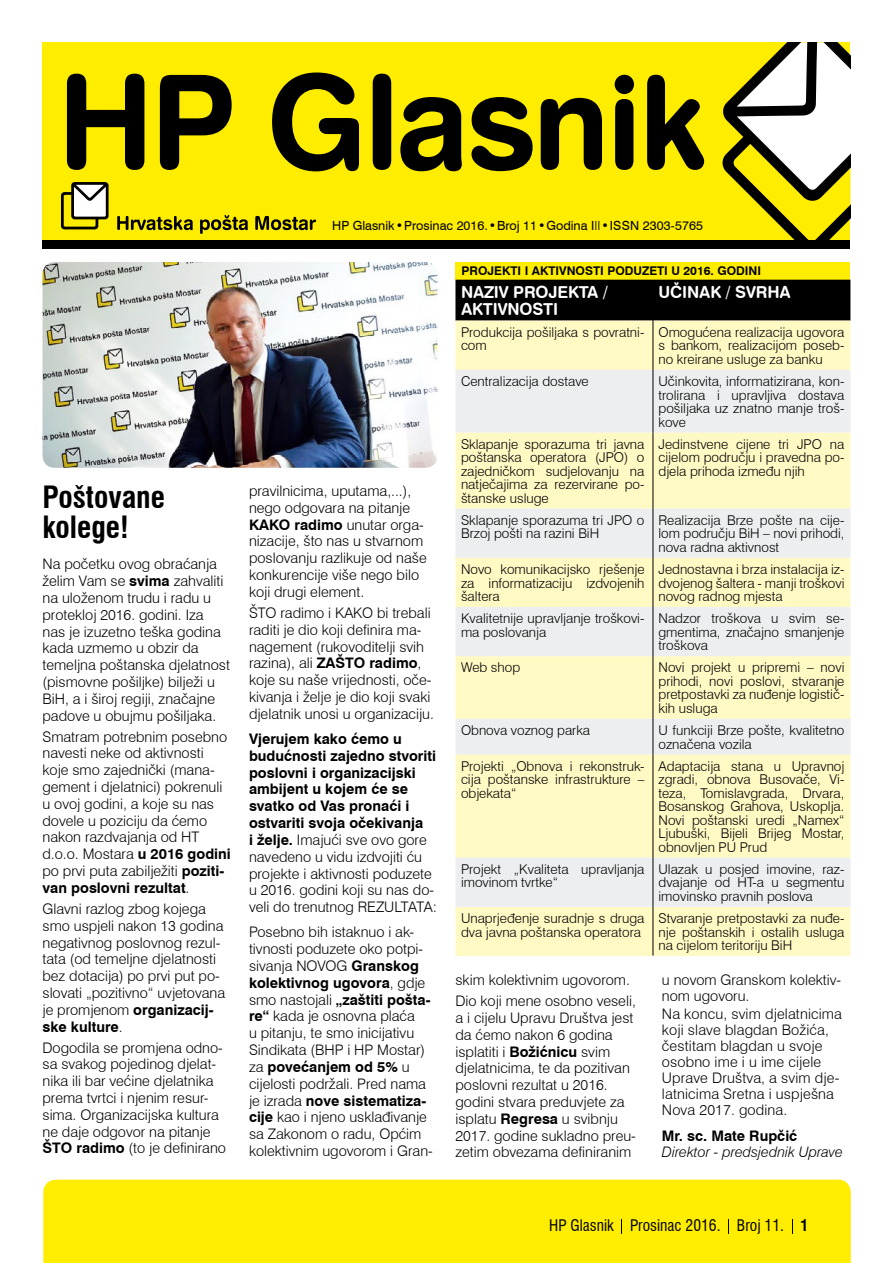
<style>
.page{position:relative;width:893px;height:1263px;background:#fff}
.page>*{position:absolute;margin:0;border:0;box-sizing:border-box;transform-origin:0 0}
.t1{font:130.5px "Swiss 721 BT Bold Rounded";letter-spacing:-.03em;color:#000}
.t2{font:700 condensed 30px/30px "Swiss 721 BT";color:#000}
.t3{font:16.5px/16.5px "Swiss 721 BT Bold Rounded";letter-spacing:-.01em;color:#fff}
.t4{font:condensed 15.6px "Swiss 721 BT";color:#000}
.t5{font:300 14.55px/16.8px "Swiss 721 BT";color:#000}
.t6{font:700 14.55px/16.8px "Swiss 721 BT";color:#000}
.t7{font:italic 300 14.55px "Swiss 721 BT";color:#000}
.t8{font:300 13.5px/13.5px "Swiss 721 BT";color:#000;text-align:justify}
.t9{font:12.6px "Swiss 721 BT";color:#000}
.t10{font:700 12px "Swiss 721 BT";color:#000}
.s1{font-size:129px}
.s2{font-weight:700}
.s3{font-weight:300}
.s4{font-size:15.75px}
</style>
<div class="page">
<img style="left:43px;top:262px;width:394px;height:206px">
<div style="left:43px;top:1180px;width:808px;height:83px;background:#ffed00"></div>
<svg style="left:622px;top:1219px;width:1px;height:15px"></svg>
<svg style="left:728px;top:1219px;width:1px;height:15px"></svg>
<svg style="left:792px;top:1219px;width:1px;height:15px"></svg>
<div style="left:455px;top:262px;width:395px;height:18px;background:#ffed00"></div>
<div style="left:455px;top:280px;width:395px;height:41px;background:#000"></div>
<div style="left:455px;top:321px;width:395px;height:635px;background:#fff9c4"></div>
<svg style="left:455px;top:370px;width:395px;height:537px;fill:#fff9c4"></svg>
<hr style="left:653px;top:280px;width:1px;height:41px;background:#000">
<hr style="left:653px;top:321px;width:1px;height:49px;background:#000">
<hr style="left:653px;top:370px;width:1px;height:62px;background:#000">
<hr style="left:653px;top:432px;width:1px;height:77px;background:#000">
<hr style="left:653px;top:509px;width:1px;height:49px;background:#000">
<hr style="left:653px;top:558px;width:1px;height:49px;background:#000">
<hr style="left:653px;top:607px;width:1px;height:49px;background:#000">
<hr style="left:653px;top:656px;width:1px;height:63px;background:#000">
<hr style="left:653px;top:719px;width:1px;height:35px;background:#000">
<hr style="left:653px;top:754px;width:1px;height:104px;background:#000">
<hr style="left:653px;top:858px;width:1px;height:49px;background:#000">
<hr style="left:653px;top:907px;width:1px;height:49px;background:#000">
<div style="left:43px;top:43px;width:807px;height:205px;background:#ffed00"></div>
<svg style="left:722px;top:43px;width:128px;height:197px"></svg>
<div style="left:43px;top:240px;width:807px;height:8px;background:#000"></div>
<svg style="left:61px;top:182px;width:48px;height:47px"></svg>
<svg style="left:117px;top:215px;width:199px;height:19px"></svg>
<h1 class="t1" style="left:57px;top:35px;width:655px">HP Glas<span class="s1">nik</span></h1>
<h2 class="t2" style="left:43px;top:481px;width:124px">Poštovane kolege!</h2>
<p class="t5" style="left:43px;top:555px;width:189px">Na početku ovog obraćanja želim Vam se <span class="s2">svima</span> zahvaliti na uloženom trudu i radu u protekloj 2016. godini. Iza nas je izuzetno teška godina kada uzmemo u obzir da temeljna poštanska djelatnost (pismovne pošiljke) bilježi u<br>BiH, a i široj regiji, značajne padove u obujmu pošiljaka.</p>
<p class="t5" style="left:43px;top:727px;width:190px">Smatram potrebnim posebno navesti neke od aktivnosti koje smo zajednički (mana&shy;gement i djelatnici) pokrenuli u ovoj godini, a koje su nas dovele u poziciju da ćemo nakon razdvajanja od HT d.o.o. Mostara <span class="s2">u 2016 godini </span>po prvi puta zabilježiti <span class="s2">poziti&shy;van poslovni rezultat</span>.</p>
<p class="t5" style="left:43px;top:900px;width:184px">Glavni razlog zbog kojega smo uspjeli nakon 13 godina negativnog poslovnog rezul&shy;tata (od temeljne djelatnosti bez dotacija) po prvi put po&shy;slovati „pozitivno“ uvjetovana je promjenom <span class="s2">organizacij&shy;ske kulture</span>.</p>
<p class="t5" style="left:43px;top:1038px;width:185px">Dogodila se promjena odno&shy;sa svakog pojedinog djelat&shy;nika ili bar većine djelatnika prema tvrtci i njenim resur&shy;sima. Organizacijska kultura ne daje odgovor na pitanje<br><span class="s2">ŠTO radimo</span> (to je definirano</p>
<p class="t9" style="left:332px;top:218px;width:372px">HP Glasnik • Prosinac 2016. • Broj 11 • Godina I<span class="s3">II</span> • ISSN 2303-5765</p>
<p class="t5" style="left:249px;top:482px;width:179px">pravilnicima, uputama,...), nego odgovara na pitanje<br><span class="s2">KAKO radimo</span> unutar orga&shy;nizacije, što nas u stvarnom poslovanju razlikuje od naše konkurencije više nego bilo koji drugi element.</p>
<p class="t5" style="left:249px;top:604px;width:187px">ŠTO radimo i KAKO bi trebali raditi je dio koji definira ma&shy;nagement (rukovoditelji svih razina), ali <span class="s2">ZAŠTO radimo</span>, koje su naše vrijednosti, oče&shy;kivanja i želje je dio koji svaki djelatnik unosi u organizaciju.</p>
<p class="t6" style="left:249px;top:730px;width:190px">Vjerujem kako ćemo u budućnosti zajedno stvoriti poslovni i organizacijski ambijent u kojem će se svatko od Vas pronaći i ostvariti svoja očekivanja<br>i želje. <span class="s3">Imajući sve ovo gore navedeno u vidu izdvojiti ću projekte i aktivnosti poduzete u 2016. godini koji su nas do&shy;veli do trenutnog REZULTATA:</span></p>
<p class="t5" style="left:249px;top:923px;width:185px">Posebno bih istaknuo i ak&shy;tivnosti poduzete oko potpi&shy;sivanja NOVOG <span class="s2">Granskog kolektivnog ugovora</span>, gdje smo nastojali <span class="s2">„zaštiti pošta&shy;re“</span> kada je osnovna plaća<br>u pitanju, te smo inicijativu<br>Sindikata (BHP i HP Mostar) za <span class="s2">povećanjem od 5%</span> u cijelosti podržali. Pred nama je izrada <span class="s2">nove sistematiza&shy;cije</span> kao i njeno usklađivanje sa Zakonom o radu, Općim kolektivnim ugovorom i Gran-</p>
<p class="t10" style="left:461px;top:263px;width:301px">PROJEKTI I AKTIVNOSTI PODUZETI U 2016. GODINI</p>
<p class="t3" style="left:461px;top:283px;width:149px">NAZIV PROJEKTA /<br>AKTIVNOSTI</p>
<p class="t3" style="left:658px;top:283px;width:134px">UČINAK / SVRHA</p>
<p class="t8" style="left:461px;top:325px;width:185px">Produkcija pošiljaka s povratni&shy;com</p>
<p class="t8" style="left:658px;top:325px;width:187px">Omogućena realizacija ugovora s bankom, realizacijom poseb&shy;no kreirane usluge za banku</p>
<p class="t8" style="left:461px;top:374px;width:129px">Centralizacija dostave</p>
<p class="t8" style="left:658px;top:374px;width:187px">Učinkovita, informatizirana, kon&shy;trolirana i upravljiva dostava pošiljaka uz znatno manje troš&shy;kove</p>
<p class="t8" style="left:461px;top:437px;width:185px">Sklapanje sporazuma tri javna poštanska operatora (JPO) o zajedničkom sudjelovanju na natječajima za rezervirane po&shy;štanske usluge</p>
<p class="t8" style="left:658px;top:437px;width:187px">Jedinstvene cijene tri JPO na cijelom području i pravedna po&shy;djela prihoda između njih</p>
<p class="t8" style="left:461px;top:513px;width:185px">Sklapanje sporazuma tri JPO o<br>Brzoj pošti na razini BiH</p>
<p class="t8" style="left:658px;top:513px;width:187px">Realizacija Brze pošte na cije&shy;lom području BiH – novi prihodi, nova radna aktivnost</p>
<p class="t8" style="left:461px;top:562px;width:185px">Novo komunikacijsko rješenje za informatizaciju izdvojenih šaltera</p>
<p class="t8" style="left:658px;top:562px;width:187px">Jednostavna i brza instalacija iz&shy;dvojenog šaltera - manji troškovi novog radnog mjesta</p>
<p class="t8" style="left:461px;top:611px;width:185px">Kvalitetnije upravljanje troškovi&shy;ma poslovanja</p>
<p class="t8" style="left:658px;top:611px;width:187px">Nadzor troškova u svim se&shy;gmentima, značajno smanjenje troškova</p>
<p class="t8" style="left:461px;top:660px;width:61px">Web shop</p>
<p class="t8" style="left:658px;top:660px;width:187px">Novi projekt u pripremi – novi prihodi, novi poslovi, stvaranje pretpostavki za nuđenje logistič&shy;kih usluga</p>
<p class="t8" style="left:461px;top:723px;width:131px">Obnova voznog parka</p>
<p class="t8" style="left:658px;top:723px;width:187px">U funkciji Brze pošte, kvalitetno označena vozila</p>
<p class="t8" style="left:461px;top:759px;width:185px">Projekti „Obnova i rekonstruk&shy;cija poštanske infrastrukture – objekata“</p>
<p class="t8" style="left:658px;top:759px;width:187px">Adaptacija stana u Upravnoj zgradi, obnova Busovače, Vi&shy;teza, Tomislavgrada, Drvara, Bosanskog Grahova, Uskoplja.<br>Novi poštanski uredi „Namex“ Ljubuški, Bijeli Brijeg Mostar, obnovljen PU Prud</p>
<p class="t8" style="left:461px;top:862px;width:185px">Projekt „Kvaliteta upravljanja imovinom tvrtke“</p>
<p class="t8" style="left:658px;top:862px;width:187px">Ulazak u posjed imovine, raz&shy;dvajanje od HT-a u segmentu imovinsko pravnih poslova</p>
<p class="t8" style="left:461px;top:911px;width:185px">Unaprjeđenje suradnje s druga dva javna poštanska operatora</p>
<p class="t8" style="left:658px;top:911px;width:187px">Stvaranje pretpostavki za nuđe&shy;nje poštanskih i ostalih usluga na cijelom teritoriju BiH</p>
<p class="t5" style="left:455px;top:969px;width:182px;line-height:21px">skim kolektivnim ugovorom.<br>Dio koji mene osobno veseli,</p>
<p class="t5" style="left:455px;top:1009px;width:182px">a i cijelu Upravu Društva jest da ćemo nakon 6 godina isplatiti i <span class="s2">Božićnicu</span> svim djelatnicima, te da pozitivan poslovni rezultat u 2016. godini stvara preduvjete za isplatu <span class="s2">Regresa</span> u svibnju<br>2017. godine sukladno preu&shy;zetim obvezama definiranim</p>
<p class="t5" style="left:662px;top:971px;width:181px;line-height:15.9px">u novom Granskom kolektiv&shy;nom ugovoru.</p>
<p class="t5" style="left:662px;top:1005px;width:182px;line-height:16px">Na koncu, svim djelatnicima koji slave blagdan Božića, čestitam blagdan u svoje osobno ime i u ime cijele<br>Uprave Društva, a svim dje&shy;latnicima Sretna i uspješna<br>Nova 2017. godina.</p>
<p class="t6" style="left:662px;top:1126px;width:137px">Mr. sc. Mate Rupčić</p>
<p class="t7" style="left:662px;top:1143px;width:183px">Direktor - predsjednik Uprave</p>
<p class="t4" style="left:549px;top:1214px;width:260px">HP Glasnik Prosinac 2016. Broj <span class="s4">11</span>. <span class="s2">1</span></p>
</div>
